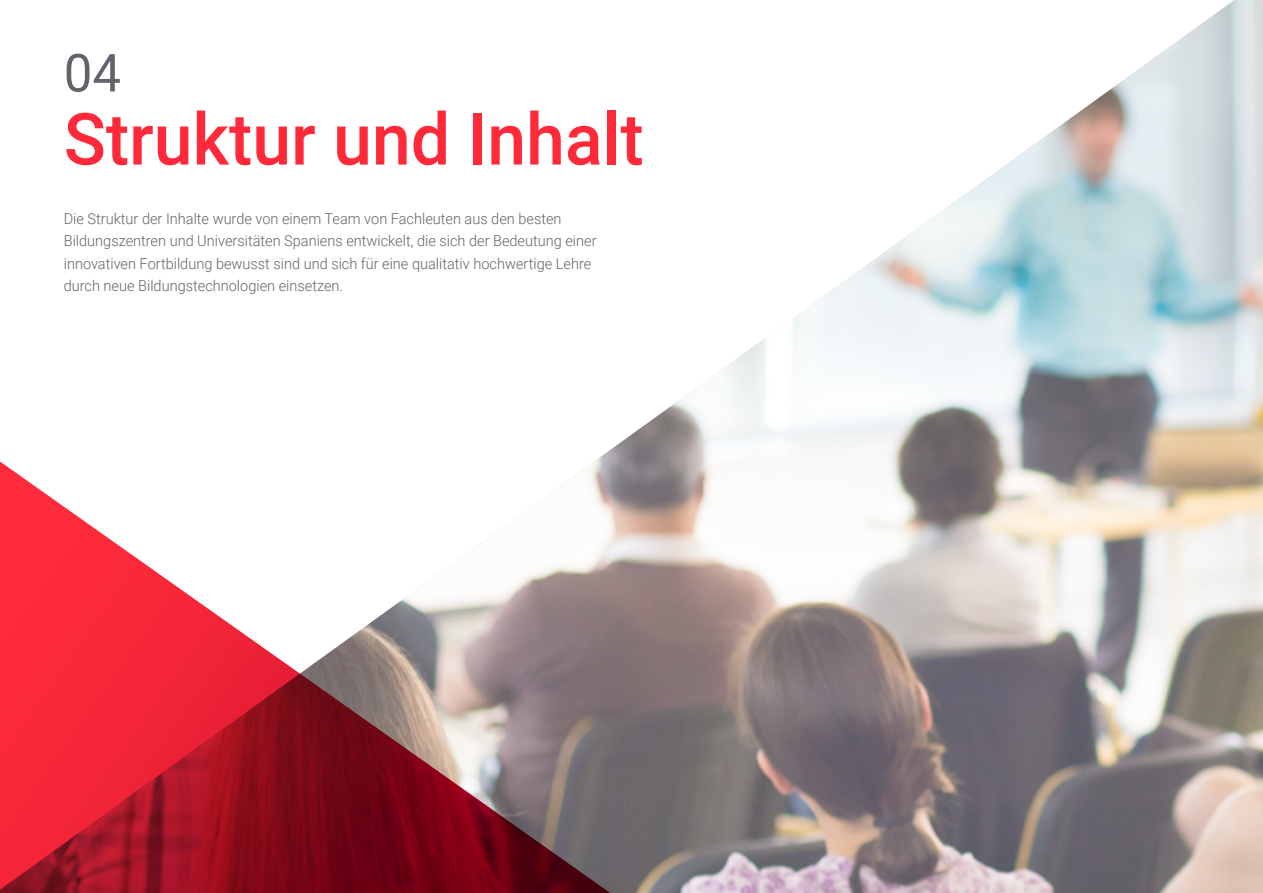
<style>
.page{position:relative;width:1263px;height:893px;background:#fff}
.page>*{position:absolute;margin:0;border:0;box-sizing:border-box;transform-origin:0 0}
.t1{font:500 72px "Roboto";color:#ff293a}
.t2{font:52.5px "Roboto";color:#61646a}
.t3{font:300 15px/22.5px "Roboto";color:#61646a}
</style>
<div class="page">
<img style="left:616px;top:0;width:647px;height:893px">
<svg style="left:0;top:446px;width:640px;height:447px"></svg>
<h2 class="t2" style="left:64px;top:36px;width:59px">04</h2>
<h1 class="t1" style="left:64px;top:89px;width:581px">Struktur und Inhalt</h1>
<p class="t3" style="left:64px;top:207px;width:534px">Die Struktur der Inhalte wurde von einem Team von Fachleuten aus den besten Bildungszentren und Universitäten Spaniens entwickelt, die sich der Bedeutung einer innovativen Fortbildung bewusst sind und sich für eine qualitativ hochwertige Lehre durch neue Bildungstechnologien einsetzen.</p>
</div>
